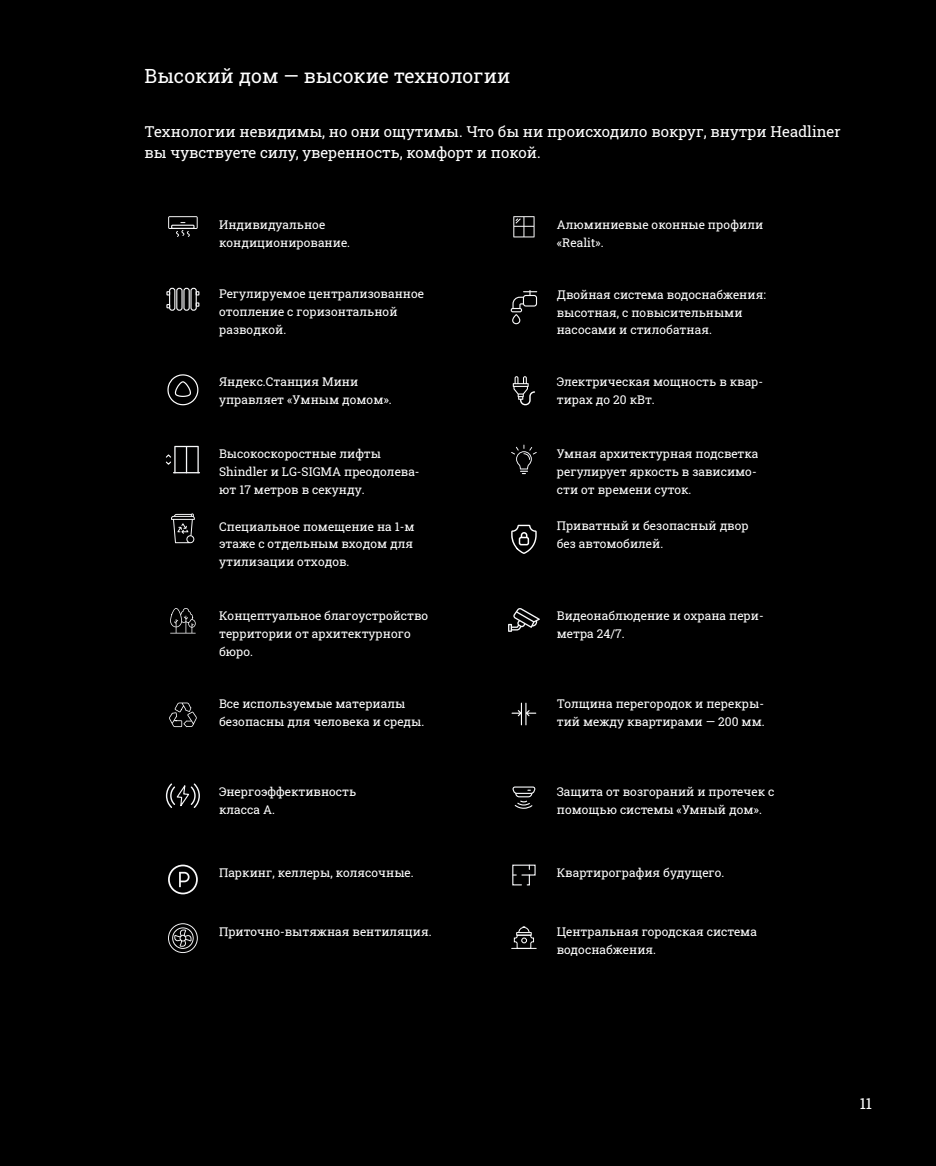
<style>
.page{position:relative;width:936px;height:1166px;background:#fff}
.page>*{position:absolute;margin:0;border:0;box-sizing:border-box;transform-origin:0 0}
.t1{font:19.5px "Roboto Slab";color:#fff}
.t2{font:15px/21px "Roboto Slab";color:#fff}
.t3{font:12px/17.9px "Roboto Slab";color:#fff}
</style>
<div class="page">
<div style="left:0;top:0;width:935px;height:1165px;background:#000"></div>
<svg style="left:168px;top:216px;width:30px;height:21px"></svg>
<div style="left:176px;top:288px;width:6px;height:22px;border:1px solid #f9f9fa;border-radius:2px"></div>
<div style="left:183px;top:288px;width:7px;height:22px;border:1px solid #f9f9fa;border-radius:2px"></div>
<div style="left:190px;top:288px;width:7px;height:22px;border:1px solid #f9f9fa;border-radius:2px"></div>
<div style="left:169px;top:288px;width:6px;height:22px;border:1px solid #f9f9fa;border-radius:2px"></div>
<svg style="left:196px;top:302px;width:3px;height:5px"></svg>
<svg style="left:166px;top:291px;width:4px;height:4px"></svg>
<svg style="left:166px;top:304px;width:4px;height:4px"></svg>
<svg style="left:167px;top:374px;width:31px;height:31px"></svg>
<svg style="left:513px;top:216px;width:21px;height:21px"></svg>
<svg style="left:511px;top:524px;width:25px;height:30px"></svg>
<svg style="left:170px;top:608px;width:26px;height:25px"></svg>
<svg style="left:508px;top:608px;width:32px;height:23px"></svg>
<svg style="left:512px;top:926px;width:24px;height:22px"></svg>
<div style="left:516px;top:931px;width:15px;height:4px;border:1px solid #fff"></div>
<svg style="left:510px;top:290px;width:27px;height:34px"></svg>
<svg style="left:512px;top:786px;width:23px;height:22px"></svg>
<svg style="left:512px;top:864px;width:23px;height:21px"></svg>
<svg style="left:166px;top:446px;width:34px;height:27px"></svg>
<svg style="left:168px;top:864px;width:30px;height:30px"></svg>
<svg style="left:168px;top:923px;width:30px;height:29px"></svg>
<svg style="left:511px;top:703px;width:24px;height:21px"></svg>
<svg style="left:511px;top:444px;width:25px;height:30px"></svg>
<svg style="left:171px;top:513px;width:24px;height:30px"></svg>
<svg style="left:169px;top:702px;width:28px;height:25px"></svg>
<svg style="left:512px;top:376px;width:23px;height:29px"></svg>
<svg style="left:166px;top:783px;width:34px;height:24px"></svg>
<h1 class="t1" style="left:145px;top:63px;width:367px">Высокий дом — высокие технологии</h1>
<p class="t2" style="left:145px;top:121px;width:697px">Технологии невидимы, но они ощутимы. Что бы ни происходило вокруг, внутри Headliner вы чувствуете силу, уверенность, комфорт и покой.</p>
<p class="t3" style="left:219px;top:215px;width:132px">Индивидуальное кондиционирование.</p>
<p class="t3" style="left:556px;top:216px;width:208px">Алюминиевые оконные профили «Realit».</p>
<p class="t3" style="left:219px;top:285px;width:206px">Регулируемое централизованное отопление с горизонтальной разводкой.</p>
<p class="t3" style="left:556px;top:285px;width:210px">Двойная система водоснабжения: высотная, с повысительными насосами и стилобатная.</p>
<p class="t3" style="left:219px;top:372px;width:174px">Яндекс.Станция Мини управляет «Умным домом».</p>
<p class="t3" style="left:556px;top:372px;width:208px">Электрическая мощность в квар&shy;тирах до 20 кВт.</p>
<p class="t3" style="left:219px;top:444px;width:202px">Высокоскоростные лифты<br>Shindler и LG-SIGMA преодолева&shy;ют 17 метров в секунду.</p>
<p class="t3" style="left:556px;top:444px;width:203px">Умная архитектурная подсветка регулирует яркость в зависимо&shy;сти от времени суток.</p>
<p class="t3" style="left:556px;top:516px;width:193px">Приватный и безопасный двор без автомобилей.</p>
<p class="t3" style="left:219px;top:517px;width:197px;text-align:justify">Специальное помещение на 1-м этаже с отдельным входом для утилизации отходов.</p>
<p class="t3" style="left:219px;top:606px;width:211px">Концептуальное благоустройство территории от архитектурного бюро.</p>
<p class="t3" style="left:556px;top:606px;width:208px">Видеонаблюдение и охрана пери&shy;метра 24/7.</p>
<p class="t3" style="left:219px;top:694px;width:207px">Все используемые материалы безопасны для человека и среды.</p>
<p class="t3" style="left:556px;top:693px;width:209px">Толщина перегородок и перекры&shy;тий между квартирами — 200 мм.</p>
<p class="t3" style="left:219px;top:782px;width:139px">Энергоэффективность класса А.</p>
<p class="t3" style="left:556px;top:782px;width:219px">Защита от возгораний и протечек с помощью системы «Умный дом».</p>
<p class="t3" style="left:219px;top:863px;width:196px">Паркинг, келлеры, колясочные.</p>
<p class="t3" style="left:556px;top:863px;width:169px">Квартирография будущего.</p>
<p class="t3" style="left:219px;top:921px;width:214px">Приточно-вытяжная вентиляция.</p>
<p class="t3" style="left:556px;top:922px;width:202px">Центральная городская система водоснабжения.</p>
<p class="t2" style="left:859px;top:1091px;width:14px">11</p>
</div>
